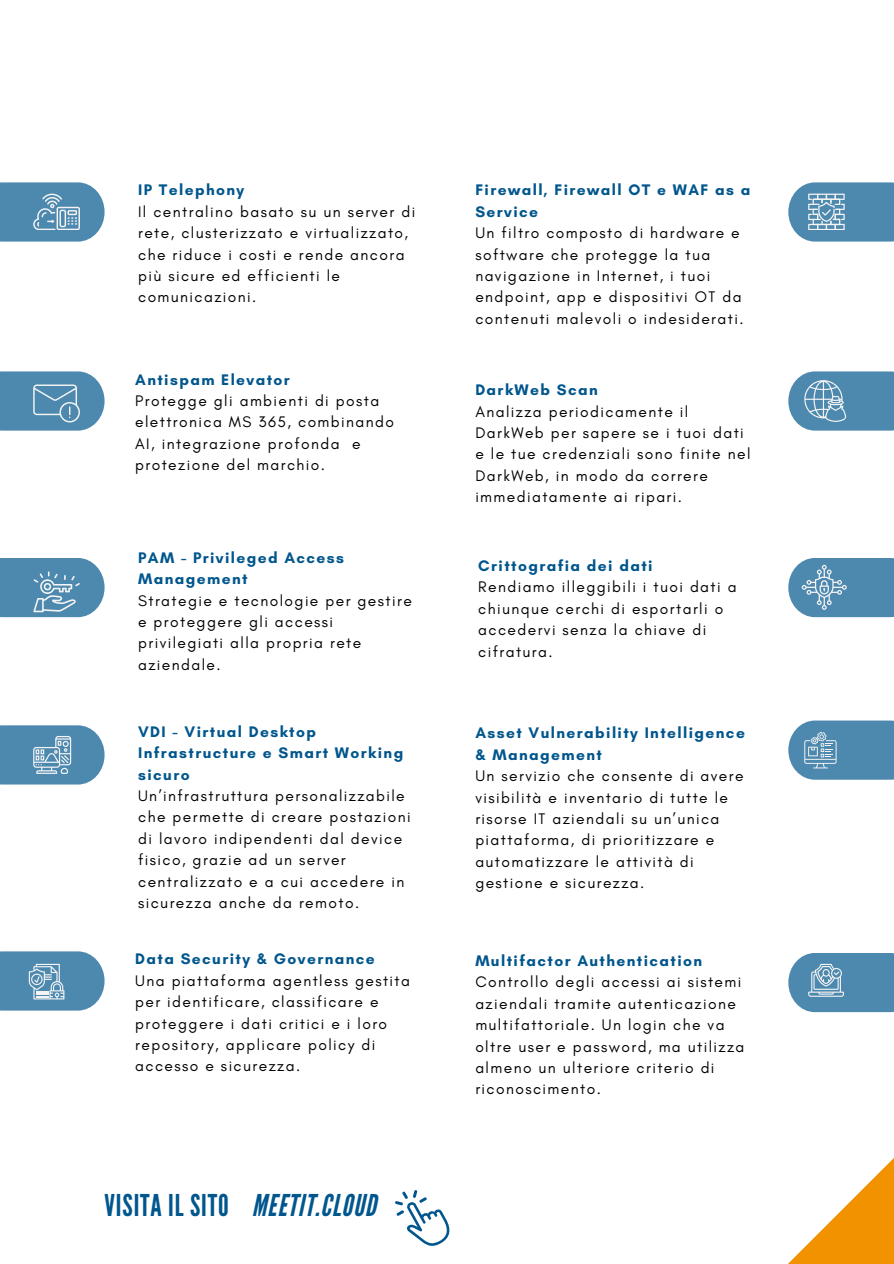
<style>
.page{position:relative;width:894px;height:1264px;background:#fff}
.page>*{position:absolute;margin:0;border:0;box-sizing:border-box;transform-origin:0 0}
.t1{font:30px "League Gothic";letter-spacing:.03em;color:#00568d}
.t2{font:15.6px/21.3px "Glacial Indifference";letter-spacing:.09em;color:#000}
.t3{font:700 15.6px/21.3px "Glacial Indifference";letter-spacing:.09em;color:#00568d}
.s1{font-style:italic}
</style>
<div class="page">
<svg style="left:449px;top:1159px;width:444px;height:104px"></svg>
<svg style="left:395px;top:1190px;width:54px;height:56px"></svg>
<svg style="left:0;top:182px;width:104px;height:59px;background:#6297b8"></svg>
<svg style="left:788px;top:182px;width:105px;height:59px;background:#6699b9"></svg>
<svg style="left:0;top:371px;width:104px;height:59px;background:#6095b7"></svg>
<svg style="left:0;top:558px;width:104px;height:59px;background:#6196b7"></svg>
<svg style="left:0;top:725px;width:104px;height:59px;background:#6397b8"></svg>
<svg style="left:0;top:951px;width:104px;height:59px;background:#6397b8"></svg>
<svg style="left:788px;top:371px;width:105px;height:59px;background:#6498b8"></svg>
<svg style="left:788px;top:558px;width:105px;height:59px;background:#6196b7"></svg>
<svg style="left:788px;top:720px;width:105px;height:59px;background:#6095b7"></svg>
<svg style="left:788px;top:953px;width:105px;height:59px;background:#6196b7"></svg>
<p class="t3" style="left:138px;top:179px;width:108px">IP Telephony</p>
<p class="t2" style="left:138px;top:201px;width:278px">Il centralino basato su un server di rete, clusterizzato e virtualizzato, che riduce i costi e rende ancora più sicure ed efficienti le comunicazioni.</p>
<p class="t3" style="left:135px;top:368px;width:156px">Antispam Elevator</p>
<p class="t2" style="left:135px;top:390px;width:260px">Protegge gli ambienti di posta elettronica MS 365, combinando<br>AI, integrazione profonda e protezione del marchio.</p>
<p class="t3" style="left:138px;top:546px;width:207px">PAM - Privileged Access<br>Management</p>
<p class="t2" style="left:138px;top:589px;width:275px">Strategie e tecnologie per gestire e proteggere gli accessi privilegiati alla propria rete aziendale.</p>
<p class="t3" style="left:138px;top:720px;width:266px">VDI - Virtual Desktop<br>Infrastructure e Smart Working sicuro</p>
<p class="t2" style="left:138px;top:785px;width:274px">Un’infrastruttura personalizzabile che permette di creare postazioni di lavoro indipendenti dal device fisico, grazie ad un server centralizzato e a cui accedere in sicurezza anche da remoto.</p>
<p class="t3" style="left:135px;top:948px;width:241px">Data Security &amp; Governance</p>
<p class="t2" style="left:135px;top:969px;width:276px">Una piattaforma agentless gestita per identificare, classificare e proteggere i dati critici e i loro repository, applicare policy di accesso e sicurezza.</p>
<p class="t1" style="left:104px;top:1188px;width:273px">VISITA IL SITO <span class="s1">MEETIT.CLOUD</span></p>
<p class="t3" style="left:475px;top:179px;width:276px">Firewall, Firewall OT e WAF as a<br>Service</p>
<p class="t2" style="left:475px;top:222px;width:269px">Un filtro composto di hardware e software che protegge la tua navigazione in Internet, i tuoi endpoint, app e dispositivi OT da contenuti malevoli o indesiderati.</p>
<p class="t3" style="left:475px;top:379px;width:124px">DarkWeb Scan</p>
<p class="t2" style="left:475px;top:400px;width:276px">Analizza periodicamente il<br>DarkWeb per sapere se i tuoi dati e le tue credenziali sono finite nel<br>DarkWeb, in modo da correre immediatamente ai ripari.</p>
<p class="t3" style="left:478px;top:555px;width:176px">Crittografia dei dati</p>
<p class="t2" style="left:478px;top:576px;width:260px">Rendiamo illeggibili i tuoi dati a chiunque cerchi di esportarli o accedervi senza la chiave di cifratura.</p>
<p class="t3" style="left:475px;top:722px;width:271px">Asset Vulnerability Intelligence &amp; Management</p>
<p class="t2" style="left:475px;top:765px;width:270px">Un servizio che consente di avere visibilità e inventario di tutte le risorse IT aziendali su un’unica piattaforma, di prioritizzare e automatizzare le attività di gestione e sicurezza.</p>
<p class="t3" style="left:475px;top:949px;width:228px">Multifactor Authentication</p>
<p class="t2" style="left:475px;top:971px;width:270px">Controllo degli accessi ai sistemi aziendali tramite autenticazione multifattoriale. Un login che va oltre user e password, ma utilizza almeno un ulteriore criterio di riconoscimento.</p>
</div>
